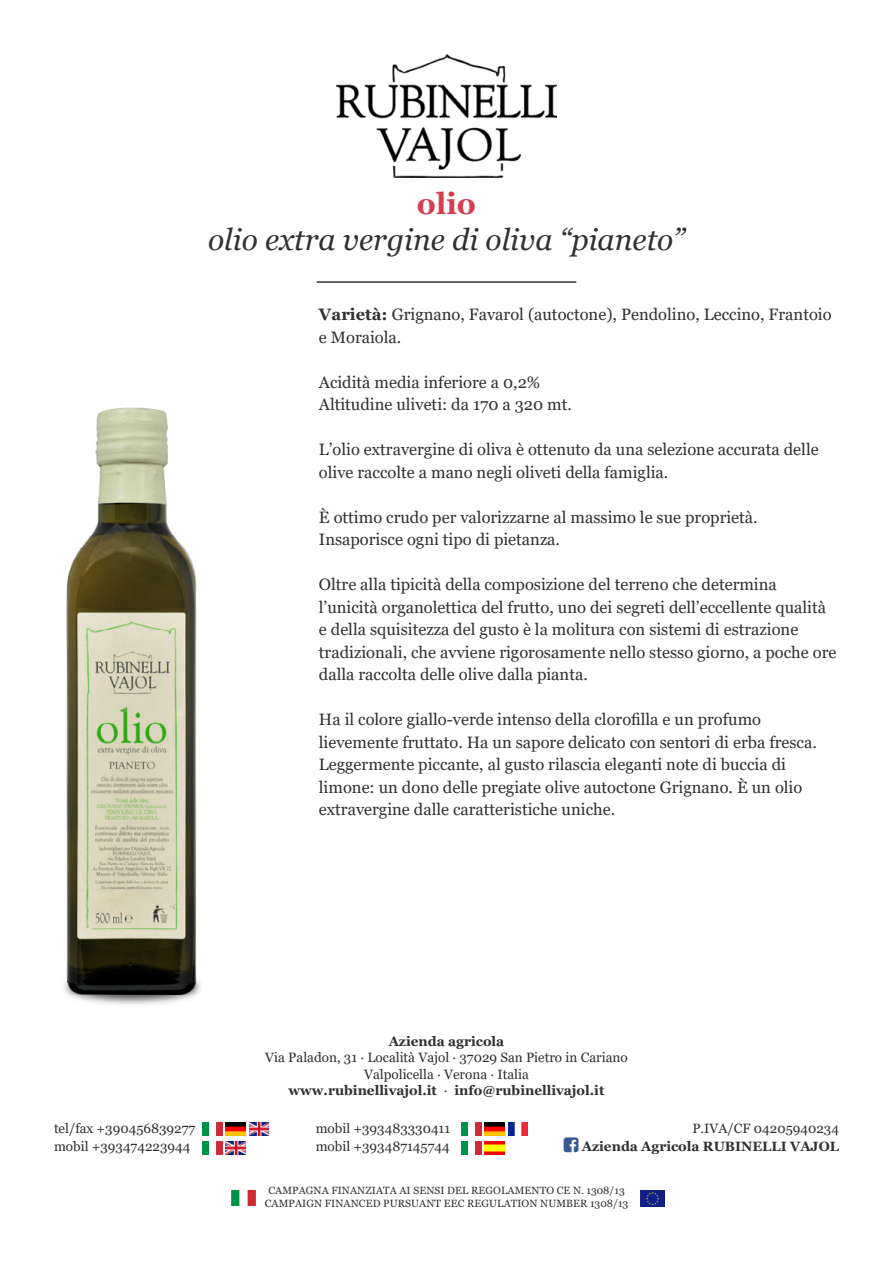
<style>
.page{position:relative;width:893px;height:1263px;background:#fff}
.page>*{position:absolute;margin:0;border:0;box-sizing:border-box;transform-origin:0 0}
.t1{font:italic 30px "Georgia";color:#303131}
.t2{font:700 30px "Georgia";color:#d43d54}
.t3{font:16.5px/22.5px "Georgia";color:#303131}
.t4{font:13.5px/16.2px "Georgia";color:#313030}
.t5{font:700 13.5px "Georgia";color:#313030}
.t6{font:10.5px/13.5px "Georgia";letter-spacing:.01em;color:#313030;text-align:center}
.s1{font-weight:700}
</style>
<div class="page">
<img style="left:231px;top:1190px;width:25px;height:16px">
<img style="left:640px;top:1190px;width:24px;height:17px">
<img style="left:508px;top:1123px;width:20px;height:13px">
<img style="left:485px;top:1123px;width:19px;height:13px">
<img style="left:485px;top:1141px;width:19px;height:13px">
<img style="left:461px;top:1123px;width:20px;height:13px">
<img style="left:461px;top:1141px;width:20px;height:13px">
<img style="left:226px;top:1123px;width:19px;height:13px">
<img style="left:226px;top:1141px;width:19px;height:13px">
<img style="left:249px;top:1123px;width:20px;height:13px">
<img style="left:202px;top:1123px;width:20px;height:13px">
<img style="left:202px;top:1141px;width:20px;height:13px">
<img style="left:336px;top:54px;width:221px;height:124px">
<hr style="left:317px;top:281px;width:259px;height:2px;background:#303131">
<img style="left:64px;top:407px;width:137px;height:598px">
<h1 class="t2" style="left:417px;top:184px;width:61px">olio</h1>
<h1 class="t1" style="left:208px;top:221px;width:478px">olio extra vergine di oliva “pianeto”</h1>
<p class="t3" style="left:319px;top:303px;width:514px"><span class="s1">Varietà:</span> Grignano, Favarol (autoctone), Pendolino, Leccino, Frantoio e Moraiola.</p>
<p class="t3" style="left:319px;top:371px;width:255px">Acidità media inferiore a 0,2%<br>Altitudine uliveti: da 170 a 320 mt.</p>
<p class="t3" style="left:319px;top:438px;width:501px">L’olio extravergine di oliva è ottenuto da una selezione accurata delle olive raccolte a mano negli oliveti della famiglia.</p>
<p class="t3" style="left:319px;top:506px;width:440px">È ottimo crudo per valorizzarne al massimo le sue proprietà.<br>Insaporisce ogni tipo di pietanza.</p>
<p class="t3" style="left:319px;top:573px;width:519px">Oltre alla tipicità della composizione del terreno che determina l’unicità organolettica del frutto, uno dei segreti dell’eccellente qualità e della squisitezza del gusto è la molitura con sistemi di estrazione tradizionali, che avviene rigorosamente nello stesso giorno, a poche ore dalla raccolta delle olive dalla pianta.</p>
<p class="t3" style="left:319px;top:708px;width:499px">Ha il colore giallo-verde intenso della clorofilla e un profumo lievemente fruttato. Ha un sapore delicato con sentori di erba fresca.<br>Leggermente piccante, al gusto rilascia eleganti note di buccia di limone: un dono delle pregiate olive autoctone Grignano. È un olio extravergine dalle caratteristiche uniche.</p>
<p class="t5" style="left:389px;top:1033px;width:117px">Azienda agricola</p>
<p class="t4" style="left:265px;top:1050px;width:364px;text-align:center">Via Paladon, 31 · Località Vajol · 37029 San Pietro in Cariano<br>Valpolicella · Verona · Italia<br><span class="s1">www.rubinellivajol.it</span> · <span class="s1">info@rubinellivajol.it</span></p>
<p class="t4" style="left:54px;top:1119px;width:143px;line-height:18px">tel/fax +390456839277 mobil +393474223944</p>
<p class="t4" style="left:316px;top:1119px;width:136px;line-height:18px">mobil +393483330411 mobil +393487145744</p>
<p class="t4" style="left:692px;top:1120px;width:148px">P.IVA/CF 04205940234</p>
<p class="t5" style="left:582px;top:1137px;width:259px">Azienda Agricola RUBINELLI VAJOL</p>
<p class="t6" style="left:265px;top:1183px;width:365px">CAMPAGNA FINANZIATA AI SENSI DEL REGOLAMENTO CE N. 1308/13<br>CAMPAIGN FINANCED PURSUANT EEC REGULATION NUMBER 1308/13</p>
</div>
